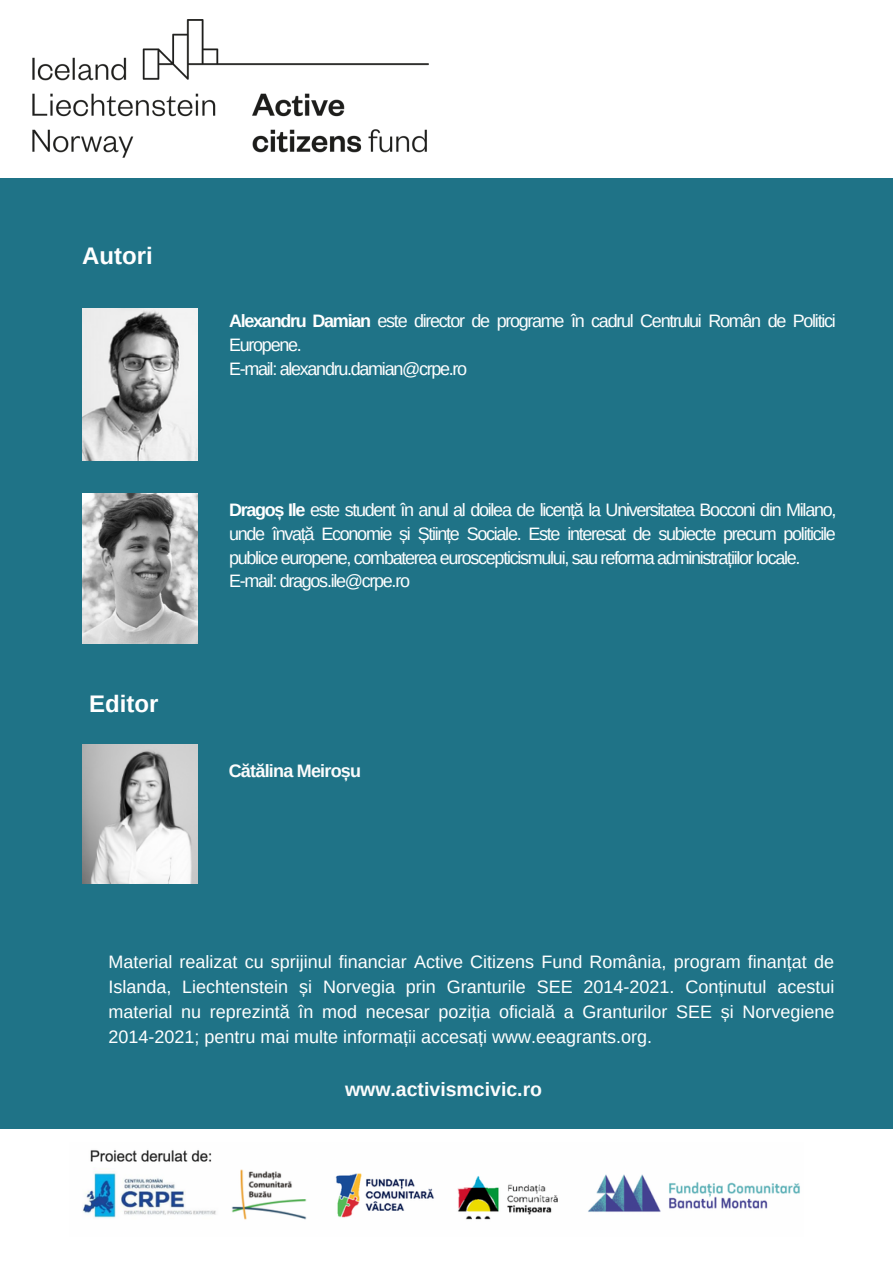
<style>
.page{position:relative;width:893px;height:1264px;background:#fff}
.page>*{position:absolute;margin:0;border:0;box-sizing:border-box;transform-origin:0 0}
.t1{font:700 24px "Arimo";color:#fff}
.t2{font:700 19.5px "Arimo";color:#fcfcfc}
.t3{font:18px/23.5px "Arimo";letter-spacing:-.07em;color:#fff}
.t4{font:700 18px "Arimo";letter-spacing:-.045em;color:#fcfcfc}
.s1{font-weight:700}
</style>
<div class="page">
<img style="left:32px;top:19px;width:396px;height:139px">
<img style="left:82px;top:1150px;width:718px;height:70px">
<div style="left:0;top:179px;width:892px;height:949px;background:#1f7387"></div>
<img style="left:82px;top:308px;width:115px;height:152px">
<img style="left:82px;top:493px;width:115px;height:151px">
<img style="left:82px;top:744px;width:115px;height:139px">
<h1 class="t1" style="left:82px;top:242px;width:72px">Autori</h1>
<h1 class="t1" style="left:89px;top:690px;width:71px">Editor</h1>
<p class="t3" style="left:229px;top:309px;width:608px"><span class="s1">Alexandru Damian</span> este director de programe în cadrul Centrului Român de Politici<br>Europene.<br>E-mail: alexandru.damian@crpe.ro</p>
<p class="t3" style="left:229px;top:498px;width:608px"><span class="s1">Dragoș Ile</span> este student în anul al doilea de licență la Universitatea Bocconi din Milano, unde învață Economie și Științe Sociale. Este interesat de subiecte precum politicile publice europene, combaterea euroscepticismului, sau reforma administrațiilor locale.<br>E-mail: dragos.ile@crpe.ro</p>
<p class="t4" style="left:229px;top:761px;width:134px">Cătălina Meiroșu</p>
<p class="t3" style="left:108px;top:949px;width:727px;line-height:24.8px;text-align:justify">Material realizat cu sprijinul financiar Active Citizens Fund România, program finanțat de Islanda, Liechtenstein și Norvegia prin Granturile SEE 2014-2021. Conținutul acestui material nu reprezintă în mod necesar poziția oficială a Granturilor SEE și Norvegiene 2014-2021; pentru mai multe informații accesați www.eeagrants.org.</p>
<p class="t2" style="left:345px;top:1078px;width:199px">www.activismcivic.ro</p>
</div>
